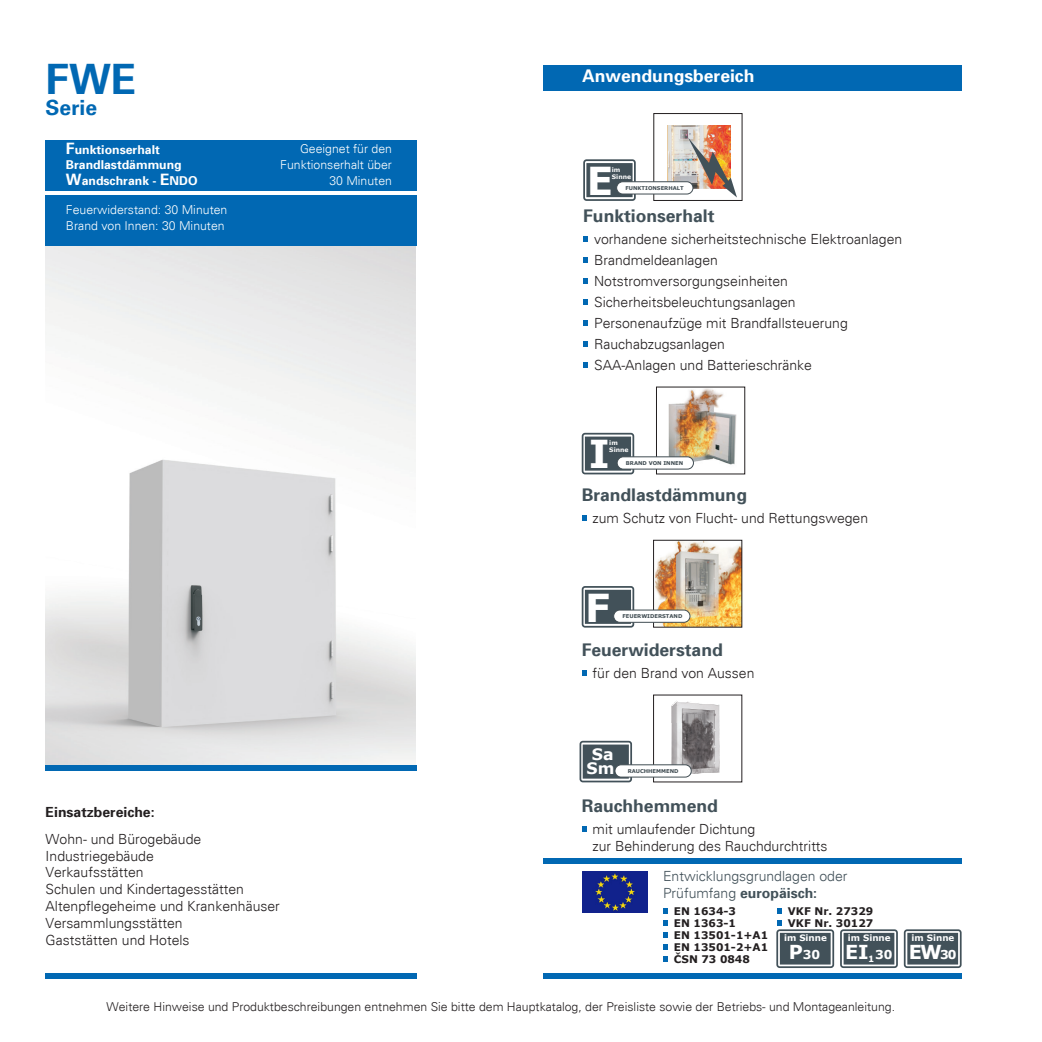
<style>
.page{position:relative;width:1042px;height:1042px;background:#fff}
.page>*{position:absolute;margin:0;border:0;box-sizing:border-box;transform-origin:0 0}
.t1{font:700 42px "Univers 65";color:#0168b3}
.t2{font:700 38.5px "Verdana";color:#fff}
.t3{font:700 21px "Univers 65";color:#0168b3}
.t4{font:700 19.25px "Verdana";color:#fff}
.t5{font:700 17.5px "Univers 65";color:#425159}
.t6{font:700 17.5px "Univers 65";color:#fff}
.t7{font:700 15.75px/14px "Verdana";color:#fff;text-align:center}
.t8{font:300 14px/16.8px "Univers";color:#231f20}
.t9{font:300 14px "Univers";color:#425159}
.t10{font:700 14px "Univers 65";color:#425159}
.t11{font:700 14px "Univers 65";color:#231f20}
.t12{font:300 12.25px "Univers";color:#231f20}
.t13{font:300 12.25px/15.8px "Univers";color:#fff}
.t14{font:700 12.25px/15.8px "Univers 65";color:#fff}
.t15{font:700 12.25px "Verdana";color:#fff}
.t16{font:700 10.5px/11.9px "Verdana";color:#231f20}
.t17{font:700 8.75px "Verdana";color:#fff}
.t18{font:700 6.12px/7.4px "Verdana";color:#fff}
.t19{font:700 5.25px "Verdana";color:#414d53}
.s1{font-size:15.75px}
.s2{font-family:"Univers";font-weight:300}
.s3{font-size:19.25px}
.s4{font-size:12.25px}
</style>
<div class="page">
<img style="left:667px;top:126px;width:63px;height:55px">
<img style="left:688px;top:137px;width:49px;height:60px">
<img style="left:46px;top:245px;width:369px;height:520px">
<div style="left:46px;top:973px;width:371px;height:6px;background:#0168b3"></div>
<div style="left:582px;top:586px;width:52px;height:41px;border:2px solid #425159;border-radius:2px"></div>
<div style="left:585px;top:590px;width:46px;height:34px;background:#425159;border:2px solid #425159"></div>
<div style="left:579px;top:741px;width:53px;height:41px;border:2px solid #425159;border-radius:2px"></div>
<div style="left:583px;top:744px;width:46px;height:34px;background:#425159;border:2px solid #425159"></div>
<div style="left:582px;top:433px;width:52px;height:41px;border:2px solid #425159;border-radius:2px"></div>
<div style="left:585px;top:436px;width:46px;height:35px;background:#425159;border:2px solid #425159"></div>
<img style="left:658px;top:389px;width:79px;height:81px">
<img style="left:655px;top:542px;width:85px;height:83px">
<div style="left:653px;top:540px;width:89px;height:87px;border:1px solid #231f20"></div>
<div style="left:656px;top:387px;width:89px;height:87px;border:1px solid #231f20"></div>
<svg style="left:671px;top:775px;width:20px;height:3px"></svg>
<img style="left:671px;top:705px;width:48px;height:68px">
<img style="left:673px;top:704px;width:46px;height:1px">
<img style="left:674px;top:703px;width:26px;height:1px">
<svg style="left:675px;top:701px;width:15px;height:2px"></svg>
<div style="left:46px;top:140px;width:371px;height:50px;background:#0168b3"></div>
<div style="left:543px;top:65px;width:418px;height:25px;background:#0168b3"></div>
<div style="left:46px;top:195px;width:371px;height:50px;background:#0168b3"></div>
<svg style="left:582px;top:515px;width:5px;height:5px"></svg>
<svg style="left:582px;top:670px;width:5px;height:6px"></svg>
<svg style="left:582px;top:826px;width:5px;height:5px"></svg>
<div style="left:614px;top:610px;width:76px;height:12px;background:#fff;border-radius:6px"></div>
<div style="left:613px;top:609px;width:77px;height:14px;border:1px solid #414d53;border-radius:6px"></div>
<div style="left:615px;top:765px;width:76px;height:12px;background:#fff;border-radius:6px"></div>
<div style="left:614px;top:764px;width:78px;height:13px;border:1px solid #414d53;border-radius:6px"></div>
<div style="left:617px;top:457px;width:76px;height:12px;background:#fff;border-radius:6px"></div>
<div style="left:617px;top:456px;width:77px;height:13px;border:1px solid #414d53;border-radius:6px"></div>
<svg style="left:663px;top:908px;width:5px;height:5px"></svg>
<svg style="left:777px;top:908px;width:5px;height:5px"></svg>
<svg style="left:663px;top:932px;width:5px;height:5px"></svg>
<svg style="left:663px;top:920px;width:5px;height:5px"></svg>
<svg style="left:777px;top:920px;width:5px;height:5px"></svg>
<svg style="left:663px;top:944px;width:5px;height:5px"></svg>
<svg style="left:663px;top:956px;width:5px;height:5px"></svg>
<div style="left:543px;top:973px;width:418px;height:6px;background:#0168b3"></div>
<div style="left:543px;top:859px;width:418px;height:5px;background:#0168b3"></div>
<div style="left:46px;top:765px;width:371px;height:5px;background:#0168b3"></div>
<img style="left:583px;top:871px;width:65px;height:41px">
<div style="left:583px;top:159px;width:53px;height:42px;border:2px solid #425159;border-radius:2px"></div>
<div style="left:586px;top:163px;width:46px;height:34px;background:#425159;border:2px solid #425159"></div>
<div style="left:653px;top:113px;width:89px;height:88px;border:1px solid #231f20"></div>
<svg style="left:583px;top:237px;width:5px;height:5px"></svg>
<svg style="left:583px;top:320px;width:5px;height:5px"></svg>
<svg style="left:583px;top:278px;width:5px;height:6px"></svg>
<svg style="left:583px;top:362px;width:5px;height:5px"></svg>
<svg style="left:583px;top:257px;width:5px;height:6px"></svg>
<svg style="left:583px;top:341px;width:5px;height:5px"></svg>
<svg style="left:583px;top:299px;width:5px;height:6px"></svg>
<div style="left:616px;top:182px;width:77px;height:12px;background:#fff;border-radius:6px"></div>
<div style="left:616px;top:181px;width:77px;height:13px;border:1px solid #414d53;border-radius:6px"></div>
<div style="left:776px;top:929px;width:58px;height:39px;border:2px solid #425159;border-radius:2px"></div>
<div style="left:780px;top:933px;width:50px;height:31px;background:#425159"></div>
<div style="left:840px;top:929px;width:58px;height:39px;border:2px solid #425159;border-radius:2px"></div>
<div style="left:843px;top:933px;width:51px;height:31px;background:#425159"></div>
<div style="left:904px;top:929px;width:57px;height:39px;border:2px solid #425159;border-radius:2px"></div>
<div style="left:907px;top:933px;width:51px;height:31px;background:#425159"></div>
<h1 class="t1" style="left:46px;top:52px;width:93px">FWE</h1>
<h3 class="t3" style="left:46px;top:94px;width:53px">Serie</h3>
<p class="t14" style="left:66px;top:141px;width:133px"><span class="s1">F</span>unktionserhalt<br>Brandlastdämmung<br><span class="s1">W</span>andschrank - <span class="s1">E</span>NDO</p>
<p class="t13" style="left:66px;top:202px;width:163px">Feuerwiderstand: 30 Minuten<br>Brand von Innen: 30 Minuten</p>
<p class="t13" style="left:280px;top:141px;width:113px;text-align:right">Geeignet für den<br>Funktionserhalt über<br>30 Minuten</p>
<p class="t11" style="left:46px;top:803px;width:110px">Einsatzbereiche:</p>
<p class="t8" style="left:46px;top:830px;width:236px">Wohn- und Bürogebäude<br>Industriegebäude<br>Verkaufsstätten<br>Schulen und Kindertagesstätten<br>Altenpflegeheime und Krankenhäuser<br>Versammlungsstätten<br>Gaststätten und Hotels</p>
<p class="t6" style="left:582px;top:65px;width:174px">Anwendungsbereich</p>
<h2 class="t2" style="left:587px;top:154px;width:28px">E</h2>
<p class="t18" style="left:612px;top:166px;width:21px">im<br>Sinne</p>
<p class="t19" style="left:625px;top:184px;width:60px">FUNKTIONSERHALT</p>
<p class="t5" style="left:583px;top:205px;width:133px">Funktionserhalt</p>
<p class="t8" style="left:594px;top:231px;width:310px">vorhandene sicherheitstechnische Elektroanlagen</p>
<p class="t8" style="left:594px;top:252px;width:125px">Brandmeldeanlagen</p>
<p class="t8" style="left:594px;top:273px;width:195px">Notstromversorgungseinheiten</p>
<p class="t8" style="left:594px;top:294px;width:203px">Sicherheitsbeleuchtungsanlagen</p>
<p class="t8" style="left:594px;top:315px;width:255px">Personenaufzüge mit Brandfallsteuerung</p>
<p class="t8" style="left:594px;top:335px;width:132px">Rauchabzugsanlagen</p>
<p class="t8" style="left:594px;top:356px;width:219px">SAA-Anlagen und Batterieschränke</p>
<p class="t18" style="left:609px;top:439px;width:21px">im<br>Sinne</p>
<h2 class="t2" style="left:589px;top:427px;width:23px">I</h2>
<p class="t19" style="left:626px;top:459px;width:59px">BRAND VON INNEN</p>
<p class="t5" style="left:582px;top:483px;width:167px">Brandlastdämmung</p>
<p class="t8" style="left:592px;top:509px;width:277px">zum Schutz von Flucht- und Rettungswegen</p>
<h2 class="t2" style="left:585px;top:580px;width:27px">F</h2>
<p class="t19" style="left:622px;top:612px;width:61px">FEUERWIDERSTAND</p>
<p class="t5" style="left:582px;top:639px;width:143px">Feuerwiderstand</p>
<p class="t8" style="left:592px;top:665px;width:163px">für den Brand von Aussen</p>
<p class="t7" style="left:586px;top:747px;width:29px">Sa<br>Sm</p>
<p class="t19" style="left:628px;top:767px;width:52px">RAUCHHEMMEND</p>
<p class="t5" style="left:582px;top:794px;width:138px">Rauchhemmend</p>
<p class="t8" style="left:592px;top:820px;width:236px">mit umlaufender Dichtung<br>zur Behinderung des Rauchdurchtritts</p>
<p class="t9" style="left:663px;top:868px;width:186px">Entwicklungsgrundlagen oder</p>
<p class="t10" style="left:663px;top:884px;width:156px"><span class="s2">Prüfumfang</span> europäisch:</p>
<p class="t16" style="left:674px;top:905px;width:64px">EN 1634-3</p>
<p class="t16" style="left:788px;top:905px;width:87px">VKF Nr. 27329</p>
<p class="t16" style="left:674px;top:929px;width:96px">EN 13501-1+A1</p>
<p class="t16" style="left:674px;top:917px;width:64px">EN 1363-1</p>
<p class="t16" style="left:788px;top:917px;width:87px">VKF Nr. 30127</p>
<p class="t16" style="left:674px;top:941px;width:96px">EN 13501-2+A1<br>ČSN 73 0848</p>
<p class="t17" style="left:784px;top:931px;width:44px">im Sinne</p>
<p class="t17" style="left:848px;top:931px;width:44px">im Sinne</p>
<p class="t17" style="left:911px;top:931px;width:44px">im Sinne</p>
<p class="t15" style="left:788px;top:945px;width:33px"><span class="s3">P</span>30</p>
<h3 class="t4" style="left:845px;top:938px;width:113px">EI <sub>1</sub><span class="s4">30</span> EW<span class="s4">30</span></h3>
<p class="t12" style="left:107px;top:999px;width:790px">Weitere Hinweise und Produktbeschreibungen entnehmen Sie bitte dem Hauptkatalog, der Preisliste sowie der Betriebs- und Montageanleitung.</p>
</div>
